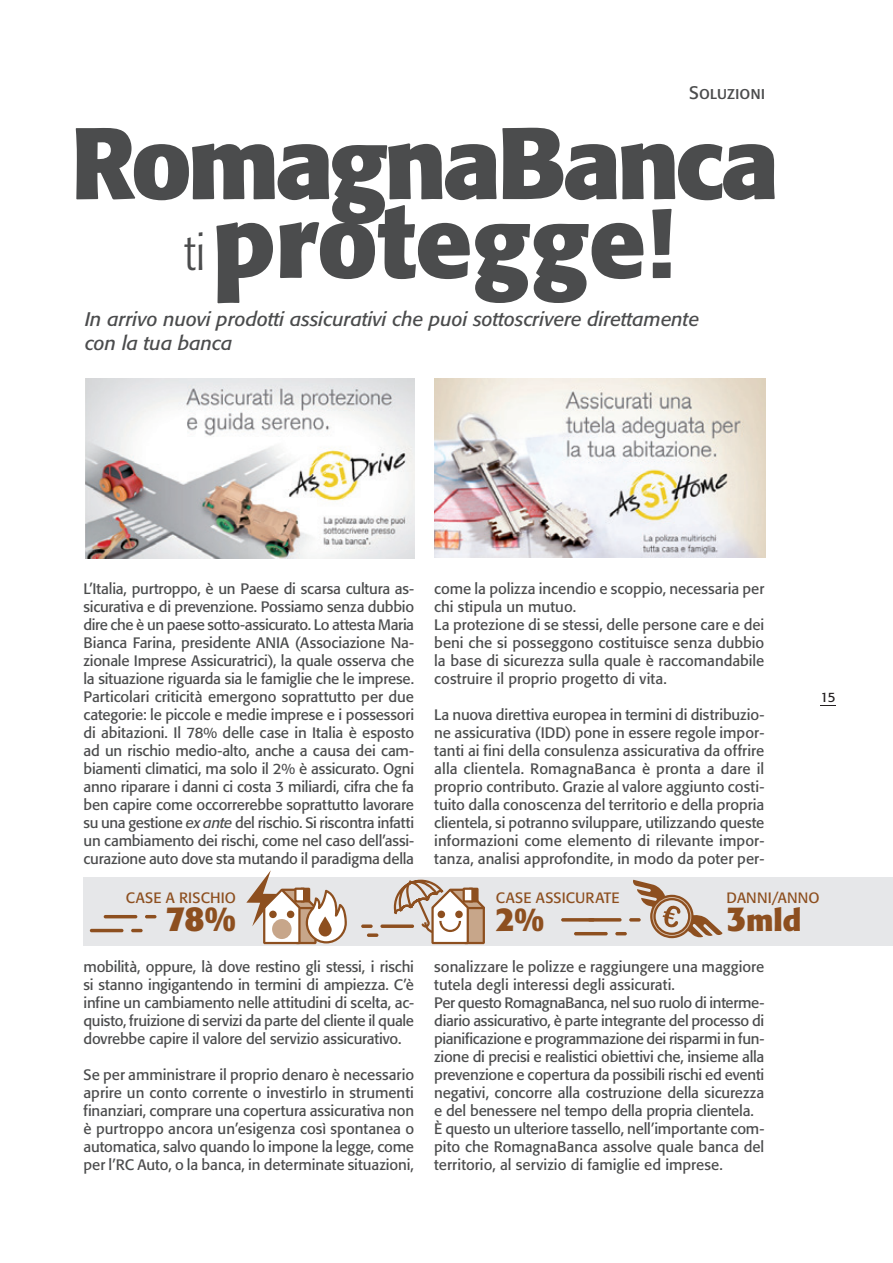
<style>
.page{position:relative;width:893px;height:1263px;background:#fff}
.page>*{position:absolute;margin:0;border:0;box-sizing:border-box;transform-origin:0 0}
.t1{font:700 100.5px/78.8px "Formata";letter-spacing:-.035em;color:#4b4c4d;text-align:center}
.t2{font:700 34.5px "Formata";color:#8d4f1f}
.t3{font:700 33px "Formata";color:#8d4f1f}
.t4{font:700 30px "Formata";color:#8d4f1f}
.t5{font:italic 19.5px/24px "Formata";color:#4b4c4d}
.t6{font:18px "Formata Regular SC";color:#4b4c4d}
.t7{font:15px/18px "Formata";letter-spacing:-.005em;color:#4b4c4d;text-align:justify}
.t8{font:14.85px "Formata";letter-spacing:.01em;color:#8d4f1f}
.t9{font:13.5px "Formata";color:#231f20}
.s1{font-weight:300;font-stretch:condensed;font-size:49.65px}
.s2{font-size:90px}
.s3{font-style:italic}
.s4{font-size:34.5px}
</style>
<div class="page">
<svg style="left:820px;top:705px;width:16px;height:1px"></svg>
<img style="left:85px;top:379px;width:329px;height:179px">
<img style="left:434px;top:378px;width:331px;height:180px">
<div style="left:84px;top:877px;width:809px;height:68px;background:#e6e7e9"></div>
<svg style="left:246px;top:870px;width:101px;height:74px"></svg>
<svg style="left:319px;top:916px;width:13px;height:20px"></svg>
<hr style="left:104px;top:915px;width:33px;height:3px;background:#8d4f1f;border-radius:2px">
<svg style="left:145px;top:915px;width:11px;height:3px"></svg>
<hr style="left:90px;top:929px;width:34px;height:3px;background:#8d4f1f;border-radius:2px">
<svg style="left:131px;top:929px;width:12px;height:3px"></svg>
<svg style="left:361px;top:924px;width:12px;height:4px"></svg>
<svg style="left:380px;top:924px;width:34px;height:4px"></svg>
<svg style="left:367px;top:933px;width:11px;height:4px"></svg>
<hr style="left:588px;top:918px;width:34px;height:3px;background:#8d4f1f;border-radius:2px">
<hr style="left:561px;top:918px;width:34px;height:3px;background:#8d4f1f;border-radius:2px">
<hr style="left:574px;top:932px;width:34px;height:3px;background:#8d4f1f;border-radius:2px">
<svg style="left:615px;top:880px;width:107px;height:59px"></svg>
<svg style="left:394px;top:880px;width:91px;height:64px"></svg>
<p class="t6" style="left:689px;top:82px;width:78px">Soluzioni</p>
<h1 class="t1" style="left:71px;top:123px;width:710px">RomagnaBanca <span class="s1">ti</span>protegge<span class="s2">!</span></h1>
<h3 class="t5" style="left:85px;top:307px;width:616px">In arrivo nuovi prodotti assicurativi che puoi sottoscrivere direttamente con la tua banca</h3>
<p class="t7" style="left:84px;top:580px;width:332px">L’Italia, purtroppo, è un Paese di scarsa cultura as&shy;sicurativa e di prevenzione. Possiamo senza dubbio dire che è un paese sotto-assicurato. Lo attesta Maria Bianca Farina, presidente ANIA (Associazione Na&shy;zionale Imprese Assicuratrici), la quale osserva che la situazione riguarda sia le famiglie che le imprese.<br>Particolari criticità emergono soprattutto per due categorie: le piccole e medie imprese e i possessori di abitazioni. Il 78% delle case in Italia è esposto ad un rischio medio-alto, anche a causa dei cam&shy;biamenti climatici, ma solo il 2% è assicurato. Ogni anno riparare i danni ci costa 3 miliardi, cifra che fa ben capire come occorrerebbe soprattutto lavorare su una gestione <span class="s3">ex ante</span> del rischio. Si riscontra infatti un cambiamento dei rischi, come nel caso dell’assi&shy;curazione auto dove sta mutando il paradigma della</p>
<p class="t7" style="left:434px;top:580px;width:332px;text-align:left">come la polizza incendio e scoppio, necessaria per chi stipula un mutuo.<br>La protezione di se stessi, delle persone care e dei beni che si posseggono costituisce senza dubbio la base di sicurezza sulla quale è raccomandabile costruire il proprio progetto di vita.</p>
<p class="t7" style="left:434px;top:706px;width:332px">La nuova direttiva europea in termini di distribuzio&shy;ne assicurativa (IDD) pone in essere regole impor&shy;tanti ai fini della consulenza assicurativa da offrire alla clientela. RomagnaBanca è pronta a dare il proprio contributo. Grazie al valore aggiunto costi&shy;tuito dalla conoscenza del territorio e della propria clientela, si potranno sviluppare, utilizzando queste informazioni come elemento di rilevante impor&shy;tanza, analisi approfondite, in modo da poter per-</p>
<p class="t9" style="left:820px;top:689px;width:17px">15</p>
<p class="t8" style="left:126px;top:889px;width:112px">CASE A RISCHIO</p>
<h2 class="t2" style="left:166px;top:897px;width:72px">78%</h2>
<p class="t7" style="left:84px;top:958px;width:332px">mobilità, oppure, là dove restino gli stessi, i rischi si stanno ingigantendo in termini di ampiezza. C’è infine un cambiamento nelle attitudini di scelta, ac&shy;quisto, fruizione di servizi da parte del cliente il quale dovrebbe capire il valore del servizio assicurativo.</p>
<p class="t7" style="left:84px;top:1066px;width:332px">Se per amministrare il proprio denaro è necessario aprire un conto corrente o investirlo in strumenti finanziari, comprare una copertura assicurativa non è purtroppo ancora un’esigenza così spontanea o automatica, salvo quando lo impone la legge, come per l’RC Auto, o la banca, in determinate situazioni,</p>
<p class="t8" style="left:496px;top:889px;width:125px">CASE ASSICURATE</p>
<h3 class="t3" style="left:496px;top:898px;width:50px">2%</h3>
<p class="t8" style="left:727px;top:888px;width:95px">DANNI/ANNO</p>
<h3 class="t4" style="left:727px;top:902px;width:76px"><span class="s4">3</span>mld</h3>
<p class="t7" style="left:434px;top:958px;width:332px;text-align:left">sonalizzare le polizze e raggiungere una maggiore tutela degli interessi degli assicurati.<br>Per questo RomagnaBanca, nel suo ruolo di interme&shy;diario assicurativo, è parte integrante del processo di pianificazione e programmazione dei risparmi in fun&shy;zione di precisi e realistici obiettivi che, insieme alla prevenzione e copertura da possibili rischi ed eventi negativi, concorre alla costruzione della sicurezza e del benessere nel tempo della propria clientela.<br>È questo un ulteriore tassello, nell’importante com&shy;pito che RomagnaBanca assolve quale banca del territorio, al servizio di famiglie ed imprese.</p>
</div>
